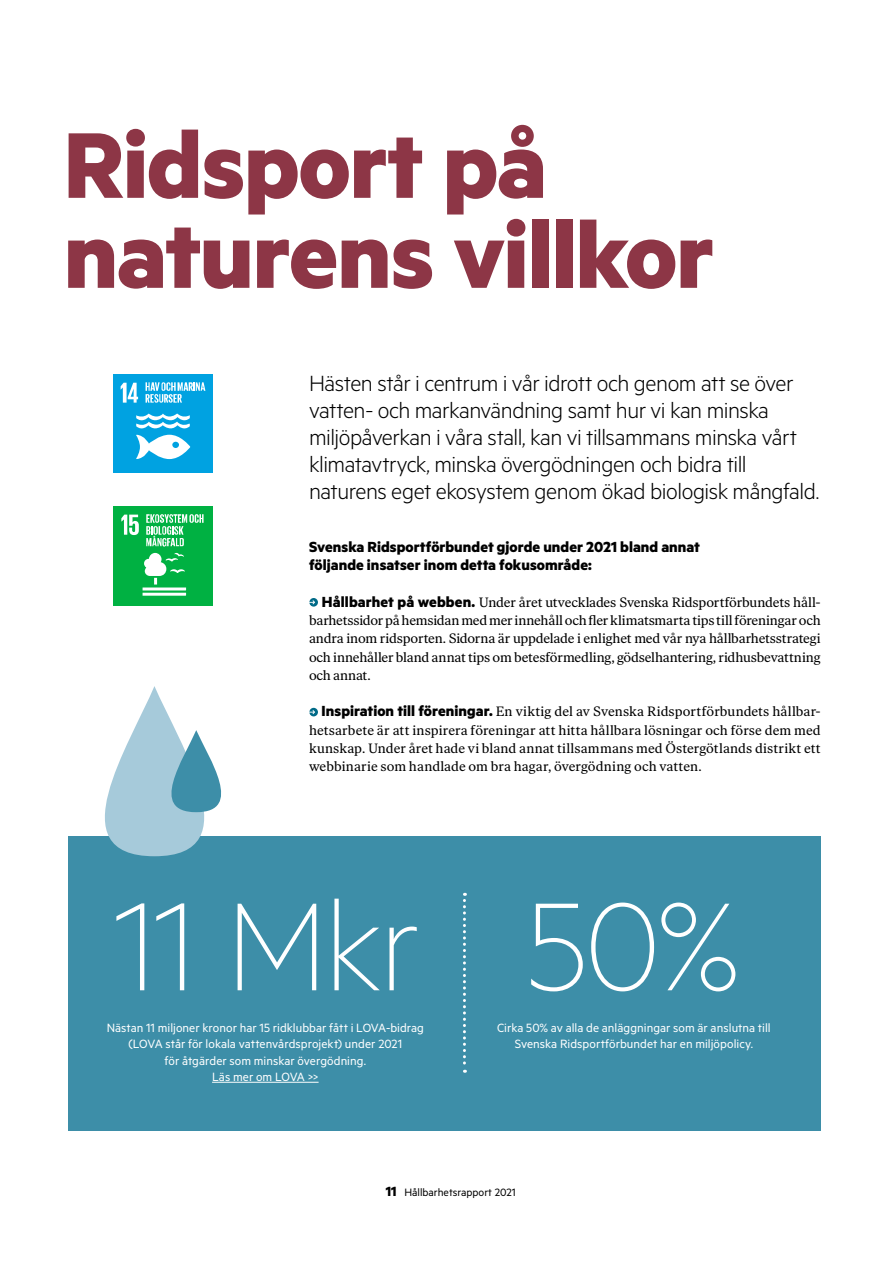
<style>
.page{position:relative;width:893px;height:1263px;background:#fff}
.page>*{position:absolute;margin:0;border:0;box-sizing:border-box;transform-origin:0 0}
.t1{font:100 141px "Metric";letter-spacing:-.025em;color:#fff}
.t2{font:700 105px/90px "Metric";letter-spacing:-.015em;color:#8d3646}
.t3{font:300 24.75px/27px "Metric";letter-spacing:-.02em;color:#000}
.t4{font:700 16.5px/18.3px "Metric";letter-spacing:.005em;color:#000}
.t5{font:13.5px/18.3px "Ivar Text";color:#000;text-align:justify}
.t6{font:13.5px/16.5px "Metric";letter-spacing:.005em;color:#fff;text-align:center}
.t7{font:12px "Metric";color:#000}
.s1{font-family:"Metric";font-weight:700;font-size:16.5px}
.s2{font-weight:700;font-size:15px}
</style>
<div class="page">
<div style="left:69px;top:836px;width:752px;height:295px;background:#3d8ea8"></div>
<svg style="left:309px;top:598px;width:9px;height:9px"></svg>
<svg style="left:309px;top:600px;width:6px;height:4px"></svg>
<div style="left:309px;top:708px;width:9px;height:8px;background:#006a87;border-radius:50%"></div>
<svg style="left:309px;top:710px;width:6px;height:4px"></svg>
<div style="left:113px;top:506px;width:99px;height:99px;background:#00b142"></div>
<svg style="left:121px;top:515px;width:18px;height:20px"></svg>
<svg style="left:143px;top:553px;width:43px;height:43px"></svg>
<svg style="left:146px;top:514px;width:58px;height:33px"></svg>
<div style="left:113px;top:374px;width:99px;height:99px;background:#00a2e1"></div>
<svg style="left:121px;top:383px;width:17px;height:20px"></svg>
<svg style="left:136px;top:414px;width:54px;height:45px"></svg>
<svg style="left:146px;top:382px;width:59px;height:21px"></svg>
<hr style="left:212px;top:1082px;width:107px;height:1px;background:#fff">
<svg style="left:463px;top:893px;width:3px;height:180px"></svg>
<svg style="left:68px;top:686px;width:154px;height:170px"></svg>
<h2 class="t2" style="left:64px;top:117px;width:652px">Ridsport på naturens villkor</h2>
<p class="t3" style="left:309px;top:369px;width:512px">Hästen står i centrum i vår idrott och genom att se över vatten- och markanvändning samt hur vi kan minska miljöpåverkan i våra stall, kan vi tillsammans minska vårt klimatavtryck, minska övergödningen och bidra till naturens eget ekosystem genom ökad biologisk mångfald.</p>
<p class="t4" style="left:309px;top:537px;width:393px">Svenska Ridsportförbundet gjorde under 2021 bland annat följande insatser inom detta fokusområde:</p>
<p class="t5" style="left:309px;top:593px;width:513px;text-indent:13px"><span class="s1">Hållbarhet på webben.</span> Under året utvecklades Svenska Ridsportförbundets håll&shy;barhetssidor på hemsidan med mer innehåll och fler klimatsmarta tips till föreningar och andra inom ridsporten. Sidorna är uppdelade i enlighet med vår nya hållbarhetsstrategi och innehåller bland annat tips om betesförmedling, gödselhantering, ridhusbevattning och annat.</p>
<p class="t5" style="left:309px;top:703px;width:513px;text-indent:13px"><span class="s1">Inspiration till föreningar.</span> En viktig del av Svenska Ridsportförbundets hållbar&shy;hetsarbete är att inspirera föreningar att hitta hållbara lösningar och förse dem med kunskap. Under året hade vi bland annat tillsammans med Östergötlands distrikt ett webbinarie som handlade om bra hagar, övergödning och vatten.</p>
<h1 class="t1" style="left:111px;top:864px;width:309px">11 Mkr</h1>
<p class="t6" style="left:107px;top:1019px;width:319px">Nästan 11 miljoner kronor har 15 ridklubbar fått i LOVA-bidrag (LOVA står för lokala vattenvårdsprojekt) under 2021<br>för åtgärder som minskar övergödning.<br>Läs mer om LOVA &gt;&gt;</p>
<h1 class="t1" style="left:527px;top:864px;width:216px">50%</h1>
<p class="t6" style="left:497px;top:1019px;width:275px">Cirka 50% av alla de anläggningar som är anslutna till</p>
<p class="t6" style="left:515px;top:1035px;width:240px">Svenska Ridsportförbundet har en miljöpolicy.</p>
<p class="t7" style="left:386px;top:1185px;width:131px"><span class="s2">11</span> Hållbarhetsrapport 2021</p>
</div>
